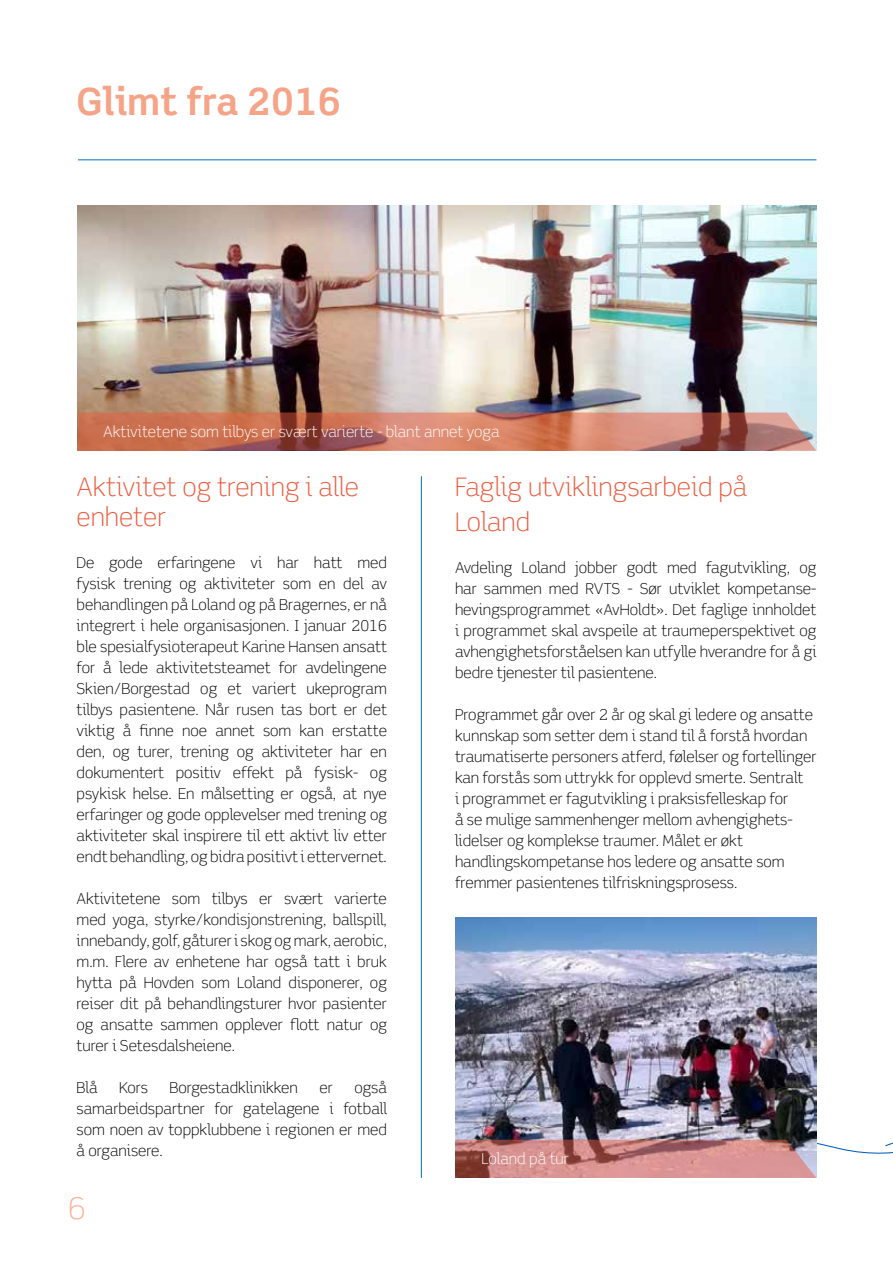
<style>
.page{position:relative;width:893px;height:1263px;background:#fff}
.page>*{position:absolute;margin:0;border:0;box-sizing:border-box;transform-origin:0 0}
.t1{font:700 37.5px "Scene Alt";color:#f5a488}
.t2{font:300 30px "Scene Alt";color:#f7b59b}
.t3{font:300 25.5px/34.5px "Scene Alt";color:#eb5d40}
.t4{font:300 15px/21px "Scene Alt";color:#000;text-align:justify}
.t5{font:300 15px "Scene Alt";color:#fff}
</style>
<div class="page">
<img style="left:78px;top:206px;width:738px;height:206px">
<svg style="left:78px;top:412px;width:738px;height:39px;background:#c27662"></svg>
<hr style="left:421px;top:476px;width:1px;height:702px;background:#006fb9">
<hr style="left:78px;top:159px;width:738px;height:1px;background:#006fb9">
<img style="left:455px;top:917px;width:438px;height:261px">
<h1 class="t1" style="left:77px;top:78px;width:266px">Glimt fra 2016</h1>
<p class="t5" style="left:103px;top:423px;width:398px">Aktivitetene som tilbys er svært varierte - blant annet yoga</p>
<h3 class="t3" style="left:77px;top:472px;width:284px;line-height:30px">Aktivitet og trening i alle enheter</h3>
<p class="t4" style="left:77px;top:553px;width:312px">De gode erfaringene vi har hatt med fysisk trening og aktiviteter som en del av behandlingen på Loland og på Bragernes, er nå integrert i hele organisasjonen. I januar 2016 ble spesialfysioterapeut Karine Hansen ansatt for å lede aktivitetsteamet for avdelingene Skien/Borgestad og et variert ukeprogram tilbys pasientene. Når rusen tas bort er det viktig å finne noe annet som kan erstatte den, og turer, trening og aktiviteter har en dokumentert positiv effekt på fysisk- og psykisk helse. En målsetting er også, at nye erfaringer og gode opplevelser med trening og aktiviteter skal inspirere til ett aktivt liv etter endt behandling, og bidra positivt i ettervernet.</p>
<p class="t4" style="left:77px;top:889px;width:312px">Aktivitetene som tilbys er svært varierte med yoga, styrke/kondisjonstrening, ballspill, innebandy, golf, gåturer i skog og mark, aerobic, m.m. Flere av enhetene har også tatt i bruk hytta på Hovden som Loland disponerer, og reiser dit på behandlingsturer hvor pasienter og ansatte sammen opplever flott natur og turer i Setesdalsheiene.</p>
<p class="t4" style="left:77px;top:1078px;width:23px">Blå</p>
<p class="t4" style="left:119px;top:1078px;width:31px">Kors</p>
<p class="t4" style="left:170px;top:1078px;width:130px">Borgestadklinikken</p>
<p class="t4" style="left:319px;top:1078px;width:15px">er</p>
<h3 class="t3" style="left:455px;top:470px;width:294px">Faglig utviklingsarbeid på<br>Loland</h3>
<p class="t4" style="left:455px;top:557px;width:363px">Avdeling Loland jobber godt med fagutvikling, og har sammen med RVTS - Sør utviklet kompetanse&shy;hevingsprogrammet «AvHoldt». Det faglige innholdet i programmet skal avspeile at traumeperspektivet og avhengighetsforståelsen kan utfylle hverandre for å gi bedre tjenester til pasientene.</p>
<p class="t4" style="left:455px;top:704px;width:363px;text-align:left">Programmet går over 2 år og skal gi ledere og ansatte kunnskap som setter dem i stand til å forstå hvordan traumatiserte personers atferd, følelser og fortellinger kan forstås som uttrykk for opplevd smerte. Sentralt<br>i programmet er fagutvikling i praksisfelleskap for<br>å se mulige sammenhenger mellom avhengighets&shy;lidelser og komplekse traumer. Målet er økt handlingskompetanse hos ledere og ansatte som fremmer pasientenes tilfriskningsprosess.</p>
<p class="t4" style="left:77px;top:1078px;width:312px;text-indent:278px">også samarbeidspartner for gatelagene i fotball som noen av toppklubbene i regionen er med å organisere.</p>
<p class="t5" style="left:482px;top:1150px;width:89px">Loland på tur</p>
<h2 class="t2" style="left:68px;top:1190px;width:19px">6</h2>
</div>
